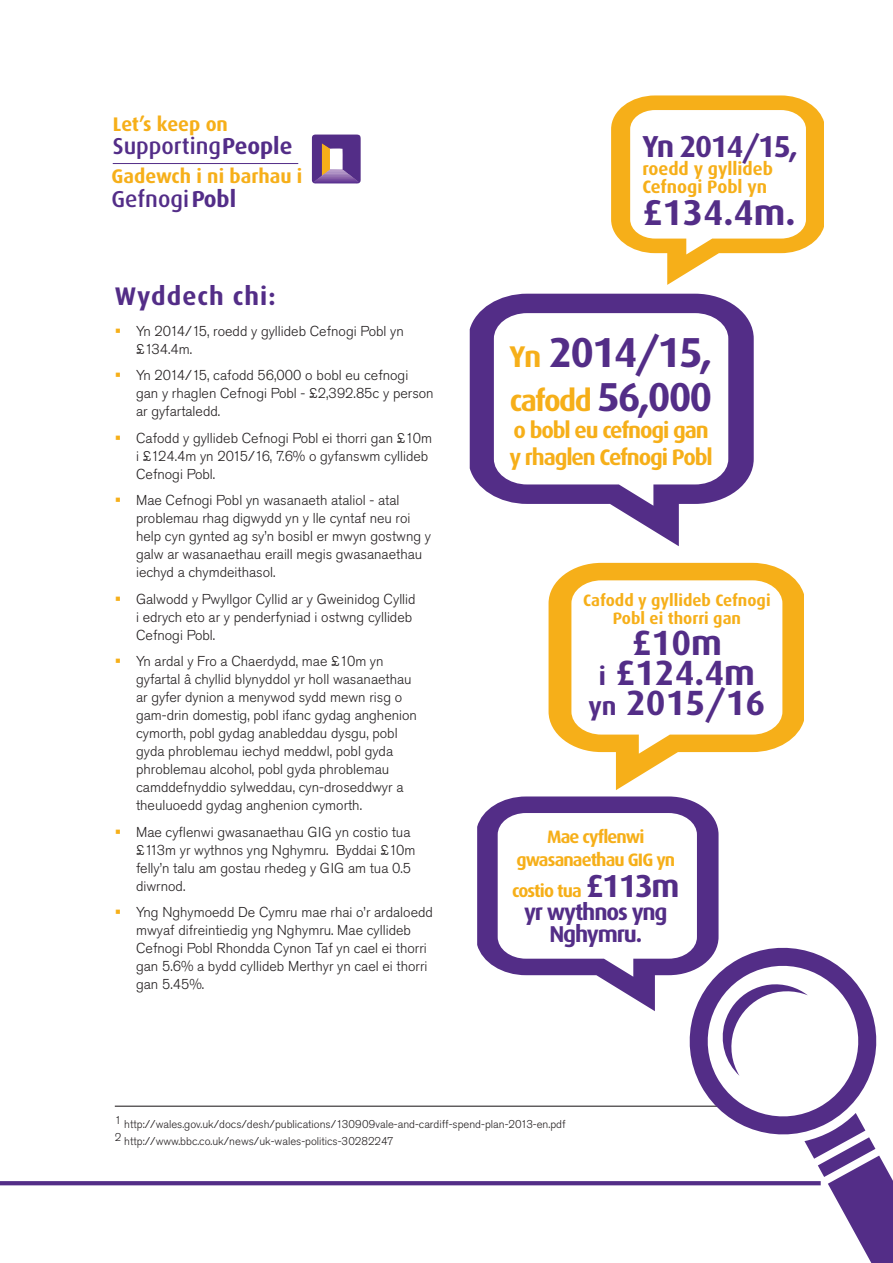
<style>
.page{position:relative;width:893px;height:1263px;background:#fff}
.page>*{position:absolute;margin:0;border:0;box-sizing:border-box;transform-origin:0 0}
.sub_small{font:700 42px "Dax";letter-spacing:-.05em;color:#532d87}
.sub_small-2{font:700 36px "Dax";color:#532d87}
.sub_small-3{font:700 35.1px/29.7px "Dax";color:#532d87;text-align:center}
.sub_small-4{font:700 30.3px "Dax";letter-spacing:-.05em;color:#532d87}
.sub_small-5{font:700 30px "Dax";letter-spacing:-.05em;color:#f6af19}
.sub{font:700 25.5px "Dax";letter-spacing:.04em;color:#532d87}
.t1{font:500 23.1px "Dax";color:#532d88}
.sub_small-6{font:700 22.95px/23px "Dax";letter-spacing:-.05em;color:#532d87;text-align:center}
.sub_small-7{font:700 22.5px/27px "Dax";letter-spacing:-.05em;color:#f6af19}
.t2{font:700 19.65px "Dax";color:#f6af19}
.sub_small-8{font:700 18px/23px "Dax";letter-spacing:-.05em;color:#f6af19;text-align:center}
.sub_small-9{font:700 18px/18px "Dax";color:#f6af19}
.sub_small-10{font:700 16.5px/17.5px "Dax";color:#f6af19;text-align:center}
.t3{font:300 14.25px/18px "Akzidenz Grotesk Pro";color:#231f20}
.body{font:300 11.25px/16.8px "Akzidenz Grotesk Pro";color:#231f20}
.s1{font-weight:700}
.s2{font-size:30px;color:#f6af19}
.s3{font-size:40.5px;color:#532d87}
.s4{font-size:25.65px}
.s5{font-size:31.8px;color:#532d87}
</style>
<div class="page">
<svg style="left:0;top:1181px;width:804px;height:4px;fill:#532d87"></svg>
<hr style="left:115px;top:1106px;width:606px;height:1px;background:#231f20">
<svg style="left:312px;top:135px;width:49px;height:49px"></svg>
<hr style="left:113px;top:163px;width:185px;height:1px;background:#532d88">
<svg style="left:477px;top:796px;width:241px;height:215px"></svg>
<svg style="left:611px;top:95px;width:213px;height:190px"></svg>
<svg style="left:470px;top:294px;width:284px;height:252px"></svg>
<svg style="left:549px;top:563px;width:255px;height:227px"></svg>
<svg style="left:676px;top:934px;width:201px;height:201px"></svg>
<svg style="left:719px;top:978px;width:89px;height:98px"></svg>
<svg style="left:804px;top:1113px;width:89px;height:150px"></svg>
<h3 class="t2" style="left:113px;top:113px;width:117px">Let’s keep on</h3>
<h3 class="t1" style="left:113px;top:133px;width:181px">Supporting <span class="s1">People</span></h3>
<h3 class="t2" style="left:111px;top:165px;width:192px">Gadewch i ni barhau i</h3>
<h3 class="t1" style="left:111px;top:186px;width:126px">Gefnogi <span class="s1">Pobl</span></h3>
<p class="sub" style="left:115px;top:282px;width:162px">Wyddech chi:</p>
<p class="t3" style="left:136px;top:322px;width:269px">Yn 2014/15, roedd y gyllideb Cefnogi Pobl yn £134.4m.</p>
<p class="t3" style="left:136px;top:366px;width:299px">Yn 2014/15, cafodd 56,000 o bobl eu cefnogi gan y rhaglen Cefnogi Pobl - £2,392.85c y person ar gyfartaledd.</p>
<p class="t3" style="left:136px;top:429px;width:297px">Cafodd y gyllideb Cefnogi Pobl ei thorri gan £10m i £124.4m yn 2015/16, 7.6% o gyfanswm cyllideb<br>Cefnogi Pobl.</p>
<p class="t3" style="left:136px;top:491px;width:296px">Mae Cefnogi Pobl yn wasanaeth ataliol - atal problemau rhag digwydd yn y lle cyntaf neu roi help cyn gynted ag sy’n bosibl er mwyn gostwng y galw ar wasanaethau eraill megis gwasanaethau iechyd a chymdeithasol.</p>
<p class="t3" style="left:136px;top:590px;width:281px">Galwodd y Pwyllgor Cyllid ar y Gweinidog Cyllid i edrych eto ar y penderfyniad i ostwng cyllideb<br>Cefnogi Pobl.</p>
<p class="t3" style="left:136px;top:652px;width:282px">Yn ardal y Fro a Chaerdydd, mae £10m yn gyfartal â chyllid blynyddol yr holl wasanaethau ar gyfer dynion a menywod sydd mewn risg o gam-drin domestig, pobl ifanc gydag anghenion cymorth, pobl gydag anableddau dysgu, pobl gyda phroblemau iechyd meddwl, pobl gyda phroblemau alcohol, pobl gyda phroblemau camddefnyddio sylweddau, cyn-droseddwyr a theuluoedd gydag anghenion cymorth.</p>
<p class="t3" style="left:136px;top:823px;width:281px">Mae cyflenwi gwasanaethau GIG yn costio tua £113m yr wythnos yng Nghymru. Byddai £10m felly’n talu am gostau rhedeg y GIG am tua 0.5 diwrnod.</p>
<p class="t3" style="left:136px;top:903px;width:298px">Yng Nghymoedd De Cymru mae rhai o’r ardaloedd mwyaf difreintiedig yng Nghymru. Mae cyllideb Cefnogi Pobl Rhondda Cynon Taf yn cael ei thorri gan 5.6% a bydd cyllideb Merthyr yn cael ei thorri gan 5.45%.</p>
<p class="sub_small-4" style="left:642px;top:129px;width:157px">Yn 2014/15,</p>
<p class="sub_small-9" style="left:642px;top:160px;width:132px">roedd y gyllideb<br>Cefnogi Pobl yn</p>
<p class="sub_small-2" style="left:642px;top:192px;width:155px">£134.4m.</p>
<p class="sub_small" style="left:510px;top:329px;width:205px"><span class="s2">Yn</span> 2014/15,</p>
<p class="sub_small-5" style="left:510px;top:383px;width:204px">cafodd <span class="s3">56,000</span></p>
<p class="sub_small-7" style="left:509px;top:416px;width:205px">o bobl eu cefnogi gan y rhaglen Cefnogi Pobl</p>
<p class="sub_small-10" style="left:583px;top:592px;width:189px">Cafodd y gyllideb Cefnogi<br>Pobl ei thorri gan</p>
<p class="sub_small-3" style="left:588px;top:628px;width:178px">£10m<br><span class="s4">i</span> £124.4m <span class="s4">yn</span> 2015/16</p>
<p class="sub_small-8" style="left:516px;top:825px;width:160px">Mae cyflenwi gwasanaethau GIG yn</p>
<p class="sub_small-8" style="left:512px;top:879px;width:169px">costio tua <span class="s5">£113m</span></p>
<p class="sub_small-6" style="left:524px;top:900px;width:145px">yr wythnos yng<br>Nghymru.</p>
<p class="body" style="left:115px;top:1115px;width:452px">1 http://wales.gov.uk/docs/desh/publications/130909vale-and-cardiff-spend-plan-2013-en.pdf<br>2 http://www.bbc.co.uk/news/uk-wales-politics-30282247</p>
</div>
